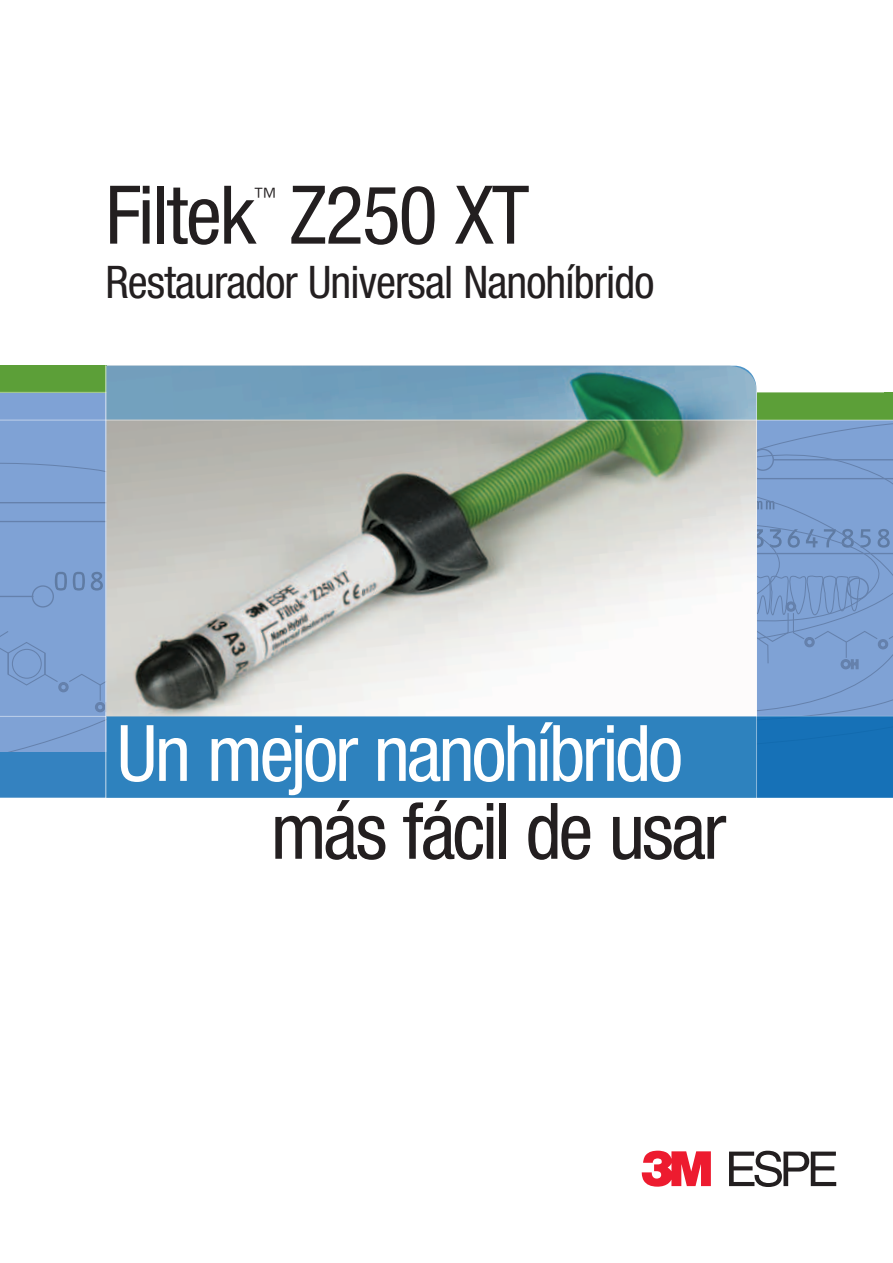
<style>
.page{position:relative;width:893px;height:1263px;background:#fff}
.page>*{position:absolute;margin:0;border:0;box-sizing:border-box;transform-origin:0 0}
.t1{font:condensed 81px "Helvetica Neue LT Std";letter-spacing:-.025em;color:#231f20}
.t2{font:condensed 78px "Helvetica Neue LT Std";letter-spacing:-.04em;color:#fff}
.t3{font:condensed 78px "Helvetica Neue LT Std";letter-spacing:-.04em;color:#231f20}
.t4{font:condensed 45px "Helvetica Neue LT Std";letter-spacing:-.02em;color:#231f20}
.t5{font:300 condensed 24.15px "Helvetica Neue LT Std";color:#231f20}
</style>
<div class="page">
<div style="left:757px;top:421px;width:136px;height:295px;background:#7fa2d5"></div>
<svg style="left:757px;top:433px;width:136px;height:238px;background:#7b9ed0"></svg>
<svg style="left:0;top:393px;width:106px;height:405px;background:#759dd1"></svg>
<svg style="left:642px;top:1151px;width:69px;height:36px"></svg>
<svg style="left:729px;top:1151px;width:107px;height:36px"></svg>
<div style="left:605px;top:393px;width:288px;height:27px;background:#5c9f38"></div>
<div style="left:0;top:366px;width:106px;height:27px;background:#5c9f38"></div>
<hr style="left:0;top:716px;width:893px;height:1px;background:#fff">
<hr style="left:0;top:392px;width:884px;height:1px;background:#fff">
<img style="left:107px;top:421px;width:649px;height:296px">
<svg style="left:107px;top:366px;width:649px;height:54px;background:#6b9cb1"></svg>
<div style="left:106px;top:717px;width:787px;height:81px;background:linear-gradient(to right,#3486c0,#2078ba)"></div>
<hr style="left:756px;top:366px;width:1px;height:435px;background:#fff">
<hr style="left:106px;top:366px;width:1px;height:435px;background:#fff">
<hr style="left:0;top:420px;width:893px;height:1px;background:#fff">
<h1 class="t1" style="left:105px;top:168px;width:425px">Filtek Z250 XT</h1>
<p class="t5" style="left:254px;top:183px;width:25px">™</p>
<p class="t4" style="left:105px;top:256px;width:550px">Restaurador Universal Nanohíbrido</p>
<h2 class="t2" style="left:117px;top:708px;width:567px">Un mejor nanohíbrido</h2>
<h2 class="t3" style="left:270px;top:786px;width:457px">más fácil de usar</h2>
</div>
